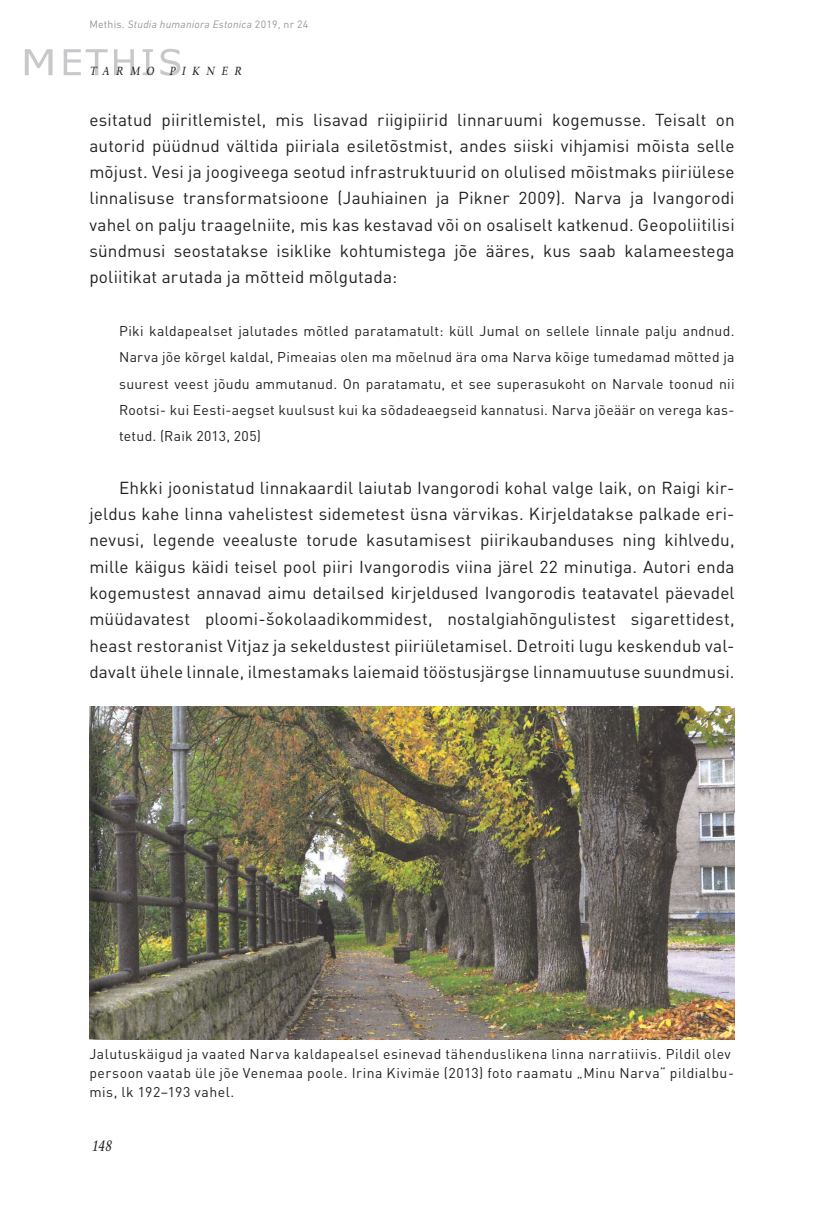
<style>
.page{position:relative;width:819px;height:1216px;background:#fff}
.page>*{position:absolute;margin:0;border:0;box-sizing:border-box;transform-origin:0 0}
.tekst_9{font:17.15px/26.2px "DIN Pro";letter-spacing:.01em;color:#231f20;text-align:justify}
.t1{font:italic 14.7px "Rawlinson";color:#231f20;scale:.83 1}
.luuletused_tihedam{font:14px/26.2px "DIN Pro";letter-spacing:.02em;color:#231f20;text-align:justify}
.pildiallkiri{font:14px/19.2px "DIN Pro";letter-spacing:.035em;color:#231f20}
.t2{font:italic 11.55px "Rawlinson";color:#231f20;scale:.83 1}
.t3{font:italic 10.5px "DIN Pro";letter-spacing:.02em;color:#939598}
.s1{font-style:normal}
</style>
<div class="page">
<svg style="left:25px;top:49px;width:155px;height:27px"></svg>
<img style="left:89px;top:706px;width:645px;height:333px">
<p class="t3" style="left:89px;top:16px;width:220px"><span class="s1">Methis.</span> Studia humaniora Estonica <span class="s1">2019, nr 24</span></p>
<p class="t2" style="left:89px;top:64px;width:187px">TARMO PIKNER</p>
<p class="tekst_9" style="left:89px;top:104px;width:646px">esitatud piiritlemistel, mis lisavad riigipiirid linnaruumi kogemusse. Teisalt on autorid püüdnud vältida piiriala esiletõstmist, andes siiski vihjamisi mõista selle mõjust. Vesi ja joogiveega seotud infrastruktuurid on olulised mõistmaks piiriülese linnalisuse transformatsioone (Jauhiainen ja Pikner 2009). Narva ja Ivangorodi vahel on palju traagelniite, mis kas kestavad või on osaliselt katkenud. Geopoliitilisi sündmusi seostatakse isiklike kohtumistega jõe ääres, kus saab kalameestega poliitikat arutada ja mõtteid mõlgutada:</p>
<p class="luuletused_tihedam" style="left:119px;top:316px;width:617px">Piki kaldapealset jalutades mõtled paratamatult: küll Jumal on sellele linnale palju andnud.<br>Narva jõe kõrgel kaldal, Pimeaias olen ma mõelnud ära oma Narva kõige tumedamad mõtted ja suurest veest jõudu ammutanud. On paratamatu, et see superasukoht on Narvale toonud nii Rootsi- kui Eesti-aegset kuulsust kui ka sõdadeaegseid kannatusi. Narva jõeäär on verega kas&shy;tetud. (Raik 2013, 205)</p>
<p class="tekst_9" style="left:89px;top:473px;width:646px;text-indent:30px">Ehkki joonistatud linnakaardil laiutab Ivangorodi kohal valge laik, on Raigi kir&shy;jeldus kahe linna vahelistest sidemetest üsna värvikas. Kirjeldatakse palkade eri&shy;nevusi, legende veealuste torude kasutamisest piirikaubanduses ning kihlvedu, mille käigus käidi teisel pool piiri Ivangorodis viina järel 22 minutiga. Autori enda kogemustest annavad aimu detailsed kirjeldused Ivangorodis teatavatel päevadel müüdavatest ploomi-šokolaadikommidest, nostalgiahõngulistest sigarettidest, heast restoranist Vitjaz ja sekeldustest piiriületamisel. Detroiti lugu keskendub val&shy;davalt ühele linnale, ilmestamaks laiemaid tööstusjärgse linnamuutuse suundmusi.</p>
<p class="pildiallkiri" style="left:89px;top:1042px;width:646px">Jalutuskäigud ja vaated Narva kaldapealsel esinevad tähenduslikena linna narratiivis. Pildil olev persoon vaatab üle jõe Venemaa poole. Irina Kivimäe (2013) foto raamatu „Minu Narva“ pildialbu&shy;mis, lk 192–193 vahel.</p>
<p class="t1" style="left:91px;top:1137px;width:29px">148</p>
</div>
